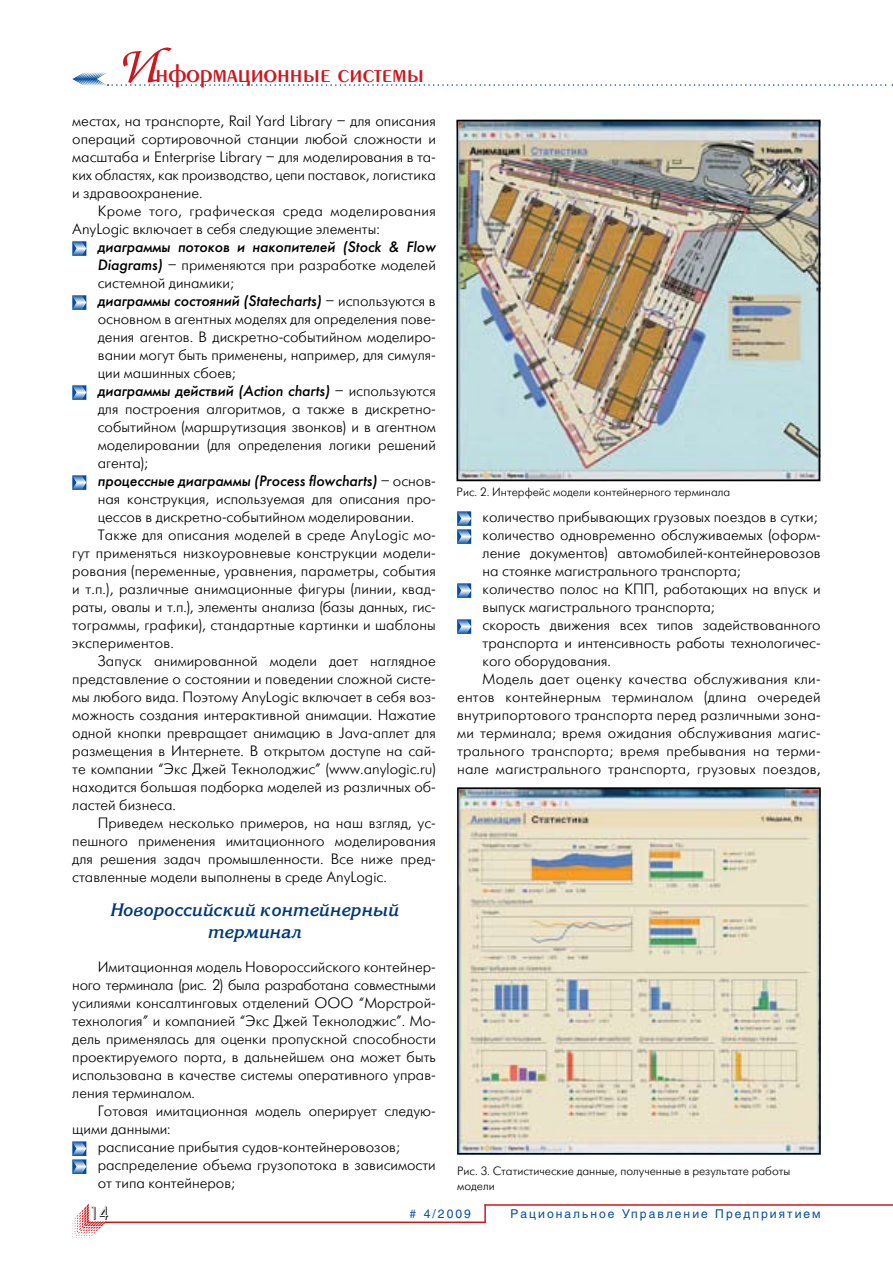
<style>
.page{position:relative;width:893px;height:1263px;background:#fff}
.page>*{position:absolute;margin:0;border:0;box-sizing:border-box;transform-origin:0 0}
.t1{font:27px "Penta Demi";color:#ce171e}
.t2{font:italic 700 18px/21.6px "Korinna C";color:#00377b;text-align:center}
.t3{font:18px "Futuris Shadow C";color:#000}
.t4{font:15px/18px "Futuris Light C";color:#000;text-align:justify}
.t5{font:italic 15px "Futuris C";color:#000}
.t6{font:15px/18px "Futuris Light C";letter-spacing:.025em;color:#000}
.t7{font:12px/14.4px "Futuris Light C";color:#000}
.t8{font:12px "Helios";letter-spacing:.17em;color:#034ea2}
.s1{font-family:"Zapf Chancery C";font-weight:500;font-style:italic;font-size:54px}
.s2{font-family:"Futuris C";font-style:italic}
.s3{font-family:"Futuris Light C";font-style:normal}
</style>
<div class="page">
<svg style="left:72px;top:1204px;width:34px;height:34px"></svg>
<svg style="left:484px;top:1206px;width:2px;height:15px"></svg>
<hr style="left:105px;top:1221px;width:381px;height:2px;background:#ce171e">
<hr style="left:484px;top:1204px;width:409px;height:2px;background:#ce171e">
<svg style="left:72px;top:72px;width:821px;height:14px"></svg>
<svg style="left:72px;top:241px;width:14px;height:15px"></svg>
<svg style="left:72px;top:295px;width:14px;height:15px"></svg>
<svg style="left:72px;top:385px;width:14px;height:15px"></svg>
<svg style="left:72px;top:475px;width:14px;height:15px"></svg>
<svg style="left:72px;top:1141px;width:14px;height:33px"></svg>
<svg style="left:457px;top:511px;width:14px;height:33px"></svg>
<svg style="left:457px;top:583px;width:14px;height:15px"></svg>
<svg style="left:457px;top:619px;width:14px;height:15px"></svg>
<img style="left:460px;top:790px;width:358px;height:361px">
<div style="left:457px;top:787px;width:364px;height:367px;border:2px solid #000"></div>
<img style="left:460px;top:123px;width:357px;height:355px">
<div style="left:457px;top:120px;width:363px;height:361px;border:2px solid #000"></div>
<h1 class="t1" style="left:117px;top:60px;width:309px"><span class="s1">И</span>нформационные системы</h1>
<p class="t4" style="left:72px;top:112px;width:365px">местах, на транспорте, Rail Yard Library – для описания операций сортировочной станции любой сложности и масштаба и Enterprise Library – для моделирования в та&shy;ких областях, как производство, цепи поставок, логистика и здравоохранение.</p>
<p class="t6" style="left:72px;top:202px;width:365px;text-indent:26px">Кроме того, графическая среда моделирования<br>AnyLogic включает в себя следующие элементы:</p>
<p class="t5" style="left:98px;top:238px;width:340px">диаграммы потоков и накопителей (Stock &amp; Flow</p>
<p class="t4" style="left:98px;top:256px;width:340px"><span class="s2">Diagrams)</span> – применяются при разработке моделей системной динамики;</p>
<p class="t5" style="left:98px;top:292px;width:340px">диаграммы состояний (Statecharts) <span class="s3">– используются в</span></p>
<p class="t4" style="left:98px;top:310px;width:340px">основном в агентных моделях для определения пове&shy;дения агентов. В дискретно-событийном моделиро&shy;вании могут быть применены, например, для симуля&shy;ции машинных сбоев;</p>
<p class="t5" style="left:98px;top:382px;width:340px">диаграммы действий (Action charts) <span class="s3">– используются</span></p>
<p class="t4" style="left:98px;top:400px;width:340px">для построения алгоритмов, а также в дискретно&shy;событийном (маршрутизация звонков) и в агентном моделировании (для определения логики решений агента);</p>
<p class="t5" style="left:98px;top:472px;width:340px">процессные диаграммы (Process flowcharts) <span class="s3">– основ-</span></p>
<p class="t4" style="left:98px;top:490px;width:340px">ная конструкция, используемая для описания про-</p>
<p class="t4" style="left:98px;top:508px;width:318px">цессов в дискретно-событийном моделировании.</p>
<p class="t4" style="left:98px;top:526px;width:340px">Также для описания моделей в среде AnyLogic мо-</p>
<p class="t4" style="left:72px;top:544px;width:365px">гут применяться низкоуровневые конструкции модели-</p>
<p class="t4" style="left:72px;top:562px;width:365px">рования (переменные, уравнения, параметры, события</p>
<p class="t4" style="left:72px;top:580px;width:365px">и т.п.), различные анимационные фигуры (линии, квад-</p>
<p class="t4" style="left:72px;top:598px;width:365px">раты, овалы и т.п.), элементы анализа (базы данных, гис-</p>
<p class="t4" style="left:72px;top:616px;width:365px">тограммы, графики), стандартные картинки и шаблоны</p>
<p class="t4" style="left:72px;top:634px;width:103px">экспериментов.</p>
<p class="t4" style="left:98px;top:652px;width:340px">Запуск анимированной модели дает наглядное</p>
<p class="t4" style="left:72px;top:670px;width:365px">представление о состоянии и поведении сложной систе-</p>
<p class="t4" style="left:72px;top:688px;width:365px">мы любого вида. Поэтому AnyLogic включает в себя воз-</p>
<p class="t4" style="left:72px;top:706px;width:365px">можность создания интерактивной анимации. Нажатие</p>
<p class="t4" style="left:72px;top:724px;width:365px">одной кнопки превращает анимацию в Java-аплет для</p>
<p class="t4" style="left:72px;top:742px;width:365px">размещения в Интернете. В открытом доступе на сай-</p>
<p class="t4" style="left:72px;top:760px;width:365px">те компании “Экс Джей Текнолоджис” (www.anylogic.ru)</p>
<p class="t4" style="left:72px;top:778px;width:365px">находится большая подборка моделей из различных об-</p>
<p class="t4" style="left:72px;top:796px;width:105px">ластей бизнеса.</p>
<p class="t4" style="left:98px;top:814px;width:340px">Приведем несколько примеров, на наш взгляд, ус-</p>
<p class="t4" style="left:72px;top:832px;width:365px">пешного применения имитационного моделирования</p>
<p class="t4" style="left:72px;top:850px;width:365px">для решения задач промышленности. Все ниже пред-</p>
<p class="t4" style="left:72px;top:868px;width:316px">ставленные модели выполнены в среде AnyLogic.</p>
<p class="t2" style="left:110px;top:900px;width:290px">Новороссийский контейнерный терминал</p>
<p class="t4" style="left:72px;top:958px;width:365px;text-indent:26px">Имитационная модель Новороссийского контейнер&shy;ного терминала (рис. 2) была разработана совместными усилиями консалтинговых отделений ООО “Морстрой&shy;технология” и компанией “Экс Джей Текнолоджис”. Мо&shy;дель применялась для оценки пропускной способности проектируемого порта, в дальнейшем она может быть использована в качестве системы оперативного управ&shy;ления терминалом.</p>
<p class="t4" style="left:98px;top:1102px;width:340px">Готовая имитационная модель оперирует следую-</p>
<p class="t4" style="left:72px;top:1120px;width:100px">щими данными:</p>
<p class="t4" style="left:98px;top:1138px;width:303px">расписание прибытия судов-контейнеровозов;</p>
<p class="t4" style="left:98px;top:1156px;width:340px">распределение объема грузопотока в зависимости</p>
<p class="t4" style="left:98px;top:1174px;width:139px">от типа контейнеров;</p>
<p class="t7" style="left:457px;top:485px;width:275px">Рис. 2. Интерфейс модели контейнерного терминала</p>
<p class="t4" style="left:483px;top:508px;width:336px">количество прибывающих грузовых поездов в сутки;</p>
<p class="t4" style="left:483px;top:526px;width:340px">количество одновременно обслуживаемых (оформ-</p>
<p class="t4" style="left:483px;top:544px;width:340px">ление документов) автомобилей-контейнеровозов</p>
<p class="t4" style="left:483px;top:562px;width:260px">на стоянке магистрального транспорта;</p>
<p class="t4" style="left:483px;top:580px;width:340px">количество полос на КПП, работающих на впуск и</p>
<p class="t4" style="left:483px;top:598px;width:234px">выпуск магистрального транспорта;</p>
<p class="t4" style="left:483px;top:616px;width:340px">скорость движения всех типов задействованного</p>
<p class="t4" style="left:483px;top:634px;width:340px">транспорта и интенсивность работы технологичес-</p>
<p class="t4" style="left:483px;top:652px;width:130px">кого оборудования.</p>
<p class="t4" style="left:483px;top:670px;width:340px">Модель дает оценку качества обслуживания кли-</p>
<p class="t4" style="left:457px;top:688px;width:365px">ентов контейнерным терминалом (длина очередей</p>
<p class="t4" style="left:457px;top:706px;width:365px">внутрипортового транспорта перед различными зона-</p>
<p class="t4" style="left:457px;top:724px;width:365px">ми терминала; время ожидания обслуживания магис-</p>
<p class="t4" style="left:457px;top:742px;width:365px">трального транспорта; время пребывания на терми-</p>
<p class="t4" style="left:457px;top:760px;width:365px">нале магистрального транспорта, грузовых поездов,</p>
<p class="t7" style="left:457px;top:1164px;width:335px">Рис. 3. Статистические данные, полученные в результате работы модели</p>
<p class="t3" style="left:89px;top:1204px;width:21px">14</p>
<p class="t8" style="left:410px;top:1207px;width:63px"># 4/2009</p>
<p class="t8" style="left:510px;top:1207px;width:312px">Рациональное Управление Предприятием</p>
</div>
